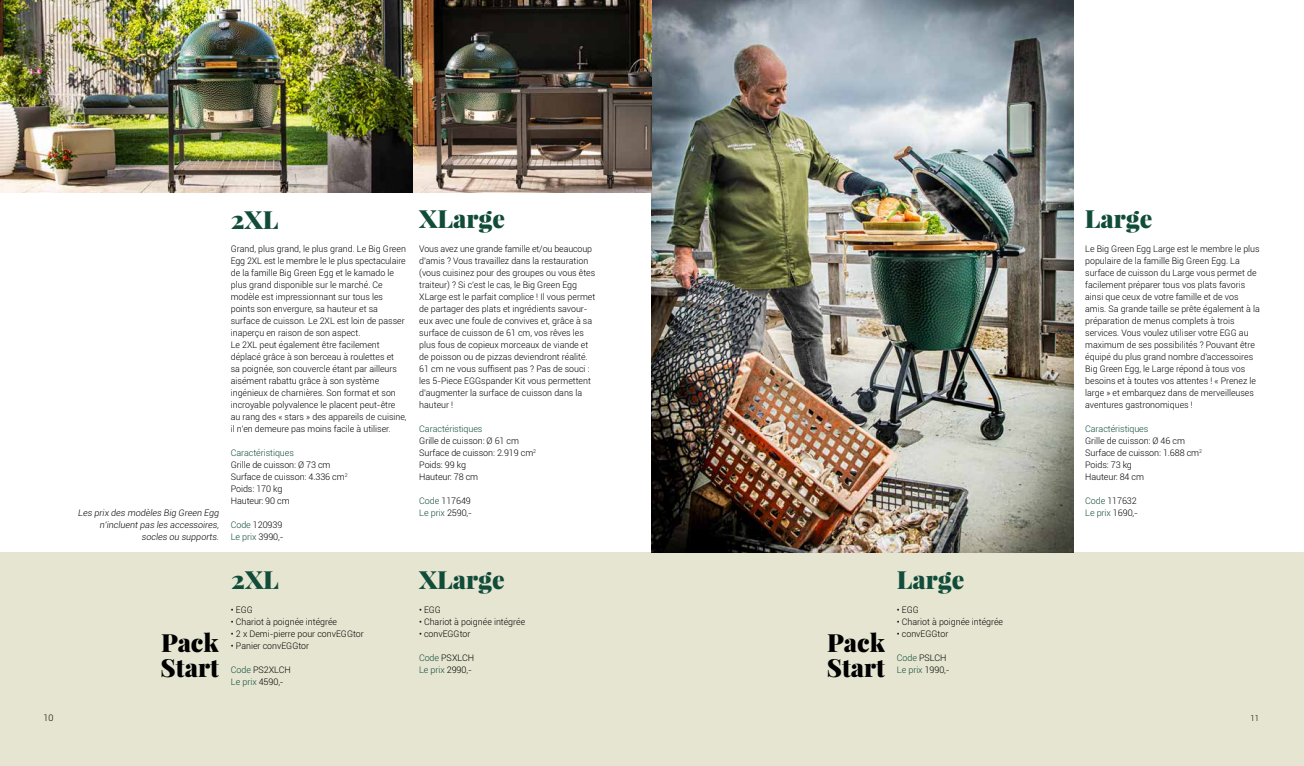
<style>
.page{position:relative;width:1304px;height:766px;background:#fff}
.page>*{position:absolute;margin:0;border:0;box-sizing:border-box;transform-origin:0 0}
.t1{font:900 25px "Playfair Display";color:#104c39}
.t2{font:900 25px/25px "Playfair Display";color:#000}
.t3{font:300 9px/12px "Roboto";color:#000}
.t4{font:300 9px "Roboto";letter-spacing:-.01em;color:#104c39}
.t5{font:300 8px "Roboto";color:#000}
.s1{font-family:"Roboto Slab"}
.s2{color:#104c39}
</style>
<div class="page">
<div style="left:0;top:552px;width:1304px;height:213px;background:#e5e5d1"></div>
<img style="left:652px;top:0;width:421px;height:552px">
<img style="left:0;top:0;width:652px;height:192px">
<p class="t3" style="left:78px;top:507px;width:144px;text-align:right">Les prix des modèles Big Green Egg n'incluentpas les accessoires, socles ou supports.</p>
<h1 class="t2" style="left:161px;top:629px;width:60px">Pack<br>Start</h1>
<h1 class="t1" style="left:231px;top:203px;width:49px">2XL</h1>
<p class="t3" style="left:231px;top:243px;width:177px">Grand, plus grand, le plus grand. Le Big Green Egg 2XL est le membre le le plus spectaculaire de la famille Big Green Egg et le kamado le plus grand disponible sur le marché. Ce modèle est impressionnant sur tous les points son envergure, sa hauteur et sa surface de cuisson. Le 2XL est loin de passer inaperçu en raison de son aspect.<br>Le 2XL peut également être facilement déplacé grâce à son berceau à roulettes et<br>sa poignée, son couvercle étant par ailleurs aisément rabattu grâce à son système ingénieux de charnières. Son format et son incroyable polyvalence le placent peut-être au rang des « stars <span class="s1">»</span> des appareils de cuisine, il n'en demeure pas moins facile à utiliser.</p>
<p class="t4" style="left:231px;top:447px;width:65px">Caractéristiques</p>
<p class="t3" style="left:231px;top:459px;width:118px">Grille de cuisson: Ø 73 cm<br>Surface de cuisson: 4.336 cm<sup>2<br></sup>Poids: 170 kg<br>Hauteur: 90 cm</p>
<p class="t3" style="left:231px;top:519px;width:54px"><span class="s2">Code</span> 120939<br><span class="s2">Le prix</span> 3990,-</p>
<h1 class="t1" style="left:231px;top:563px;width:49px">2XL</h1>
<p class="t3" style="left:231px;top:603px;width:23px">• EGG</p>
<p class="t3" style="left:231px;top:615px;width:108px">• Chariot à poignée intégrée</p>
<p class="t3" style="left:231px;top:626px;width:134px">• 2 x Demi-pierre pour convEGGtor</p>
<p class="t3" style="left:231px;top:639px;width:80px">• Panier convEGGtor</p>
<p class="t3" style="left:231px;top:663px;width:61px"><span class="s2">Code</span> PS2XLCH<br><span class="s2">Le prix</span> 4590,-</p>
<h1 class="t1" style="left:419px;top:203px;width:87px">XLarge</h1>
<p class="t3" style="left:419px;top:243px;width:178px">Vous avez une grande famille et/ou beaucoup d'amis ? Vous travaillez dans la restauration (vous cuisinez pour des groupes ou vous êtes traiteur) ? Si c'est le cas, le Big Green Egg XLarge est le parfait complice ! Il vous permet de partager des plats et ingrédients savour&shy;eux avec une foule de convives et, grâce à sa surface de cuisson de 61 cm, vos rêves les plus fous de copieux morceaux de viande et de poisson ou de pizzas deviendront réalité.<br>61 cm ne vous suffisent pas ? Pas de souci : les 5-Piece EGGspander Kit vous permettent d'augmenter la surface de cuisson dans la hauteur !</p>
<p class="t4" style="left:419px;top:423px;width:65px">Caractéristiques</p>
<p class="t3" style="left:419px;top:435px;width:118px">Grille de cuisson: Ø 61 cm<br>Surface de cuisson: 2.919 cm<sup>2<br></sup>Poids: 99 kg<br>Hauteur: 78 cm</p>
<p class="t3" style="left:419px;top:495px;width:54px"><span class="s2">Code</span> 117649<br><span class="s2">Le prix</span> 2590,-</p>
<h1 class="t1" style="left:419px;top:563px;width:87px">XLarge</h1>
<p class="t3" style="left:419px;top:603px;width:23px">• EGG</p>
<p class="t3" style="left:419px;top:615px;width:108px">• Chariot à poignée intégrée</p>
<p class="t3" style="left:419px;top:626px;width:53px">• convEGGtor</p>
<p class="t3" style="left:419px;top:651px;width:56px"><span class="s2">Code</span> PSXLCH<br><span class="s2">Le prix</span> 2990,-</p>
<h1 class="t2" style="left:827px;top:629px;width:60px">Pack<br>Start</h1>
<h1 class="t1" style="left:897px;top:563px;width:69px">Large</h1>
<p class="t3" style="left:897px;top:603px;width:23px">• EGG</p>
<p class="t3" style="left:897px;top:615px;width:108px">• Chariot à poignée intégrée</p>
<p class="t3" style="left:897px;top:626px;width:53px">• convEGGtor</p>
<p class="t3" style="left:897px;top:651px;width:54px"><span class="s2">Code</span> PSLCH<br><span class="s2">Le prix</span> 1990,-</p>
<h1 class="t1" style="left:1085px;top:203px;width:69px">Large</h1>
<p class="t3" style="left:1085px;top:243px;width:176px">Le Big Green Egg Large est le membre le plus populaire de la famille Big Green Egg. La surface de cuisson du Large vous permet de facilement préparer tous vos plats favoris ainsi que ceux de votre famille et de vos amis. Sa grande taille se prête également à la préparation de menus complets à trois services. Vous voulez utiliser votre EGG au maximum de ses possibilités ? Pouvant être équipé du plus grand nombre d'accessoires Big Green Egg, le Large répond à tous vos besoins et à toutes vos attentes ! « Prenez le large <span class="s1">»</span> et embarquez dans de merveilleuses aventures gastronomiques !</p>
<p class="t4" style="left:1085px;top:423px;width:65px">Caractéristiques</p>
<p class="t3" style="left:1085px;top:435px;width:118px">Grille de cuisson: Ø 46 cm<br>Surface de cuisson: 1.688 cm<sup>2<br></sup>Poids: 73 kg<br>Hauteur: 84 cm</p>
<p class="t3" style="left:1085px;top:495px;width:54px"><span class="s2">Code</span> 117632<br><span class="s2">Le prix</span> 1690,-</p>
<p class="t3" style="left:44px;top:711px;width:11px">10</p>
<p class="t5" style="left:1250px;top:712px;width:10px">11</p>
</div>
